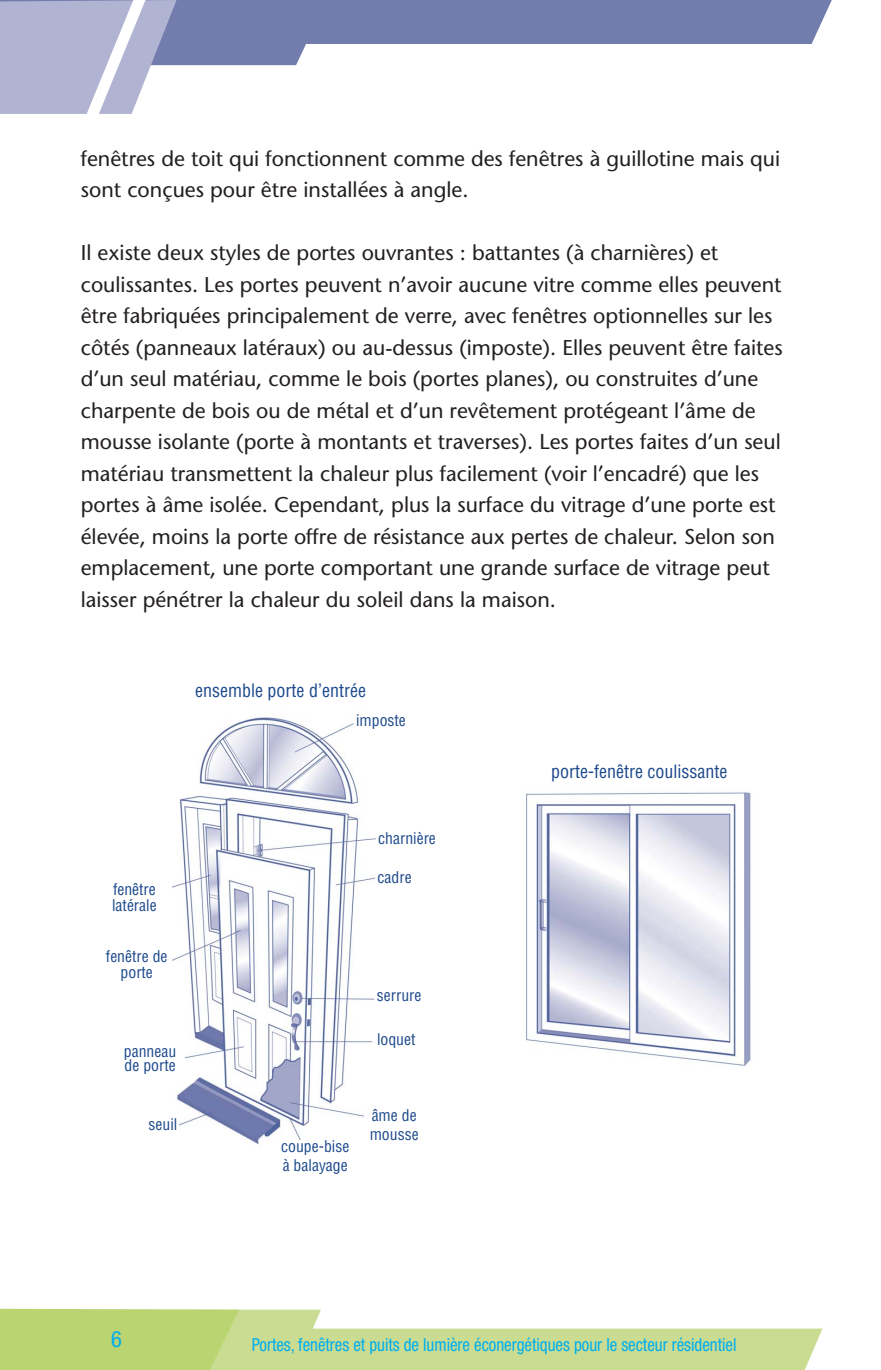
<style>
.page{position:relative;width:881px;height:1370px;background:#fff}
.page>*{position:absolute;margin:0;border:0;box-sizing:border-box;transform-origin:0 0}
.t1{font:condensed 22.5px "Helvetica Neue";color:#00aeef}
.t2{font:21.38px/31.5px "Stone Sans";color:#231f20}
.t3{font:condensed 18px "Helvetica Neue";color:#00aeef;scale:.94 1}
.t4{font:condensed 18px "Helvetica";color:#1d498b}
.t5{font:condensed 15.75px/18.9px "Helvetica";color:#1d498b}
</style>
<div class="page">
<div style="left:239px;top:1309px;width:74px;height:60px;background:#c9dc92"></div>
<svg style="left:0;top:1308px;width:239px;height:61px;background:#bcd575"></svg>
<div style="left:0;top:0;width:881px;height:44px;background:#737dad"></div>
<svg style="left:313px;top:1309px;width:510px;height:60px"></svg>
<svg style="left:811px;top:0;width:70px;height:44px;background:#e9ebf2"></svg>
<svg style="left:0;top:0;width:306px;height:114px"></svg>
<img style="left:172px;top:717px;width:204px;height:428px">
<img style="left:522px;top:792px;width:229px;height:274px">
<div style="left:356px;top:714px;width:83px;height:20px;background:#fff"></div>
<div style="left:365px;top:1109px;width:59px;height:36px;background:#fff"></div>
<div style="left:280px;top:1140px;width:71px;height:35px;background:#fff"></div>
<div style="left:147px;top:1118px;width:32px;height:20px;background:#fff"></div>
<div style="left:116px;top:1045px;width:68px;height:31px;background:#fff"></div>
<p class="t2" style="left:81px;top:145px;width:701px">fenêtres de toit qui fonctionnent comme des fenêtres à guillotine mais qui sont conçues pour être installées à angle.</p>
<p class="t2" style="left:81px;top:239px;width:703px">Il existe deux styles de portes ouvrantes : battantes (à charnières) et coulissantes. Les portes peuvent n’avoir aucune vitre comme elles peuvent être fabriquées principalement de verre, avec fenêtres optionnelles sur les côtés (panneaux latéraux) ou au-dessus (imposte). Elles peuvent être faites d’un seul matériau, comme le bois (portes planes), ou construites d’une charpente de bois ou de métal et d’un revêtement protégeant l’âme de mousse isolante (porte à montants et traverses). Les portes faites d’un seul matériau transmettent la chaleur plus facilement (voir l’encadré) que les portes à âme isolée. Cependant, plus la surface du vitrage d’une porte est élevée, moins la porte offre de résistance aux pertes de chaleur. Selon son emplacement, une porte comportant une grande surface de vitrage peut laisser pénétrer la chaleur du soleil dans la maison.</p>
<p class="t4" style="left:195px;top:683px;width:172px">ensemble porte d’entrée</p>
<p class="t5" style="left:356px;top:712px;width:51px">imposte</p>
<p class="t5" style="left:112px;top:882px;width:46px;line-height:15.8px">fenêtre latérale</p>
<p class="t5" style="left:106px;top:949px;width:63px;line-height:15.8px;text-align:center">fenêtre de porte</p>
<p class="t5" style="left:124px;top:1046px;width:54px;line-height:13.5px">panneau de porte</p>
<p class="t5" style="left:149px;top:1116px;width:30px">seuil</p>
<p class="t5" style="left:378px;top:830px;width:59px">charnière</p>
<p class="t5" style="left:378px;top:869px;width:36px">cadre</p>
<p class="t5" style="left:377px;top:987px;width:46px">serrure</p>
<p class="t5" style="left:377px;top:1031px;width:40px">loquet</p>
<p class="t5" style="left:281px;top:1138px;width:70px">coupe-bise à balayage</p>
<p class="t5" style="left:370px;top:1107px;width:50px">âme de mousse</p>
<p class="t4" style="left:551px;top:764px;width:178px">porte-fenêtre coulissante</p>
<p class="t1" style="left:111px;top:1331px;width:12px">6</p>
<p class="t3" style="left:252px;top:1338px;width:517px">Portes, fenêtres et puits de lumière éconergétiques pour le secteur résidentiel</p>
</div>
